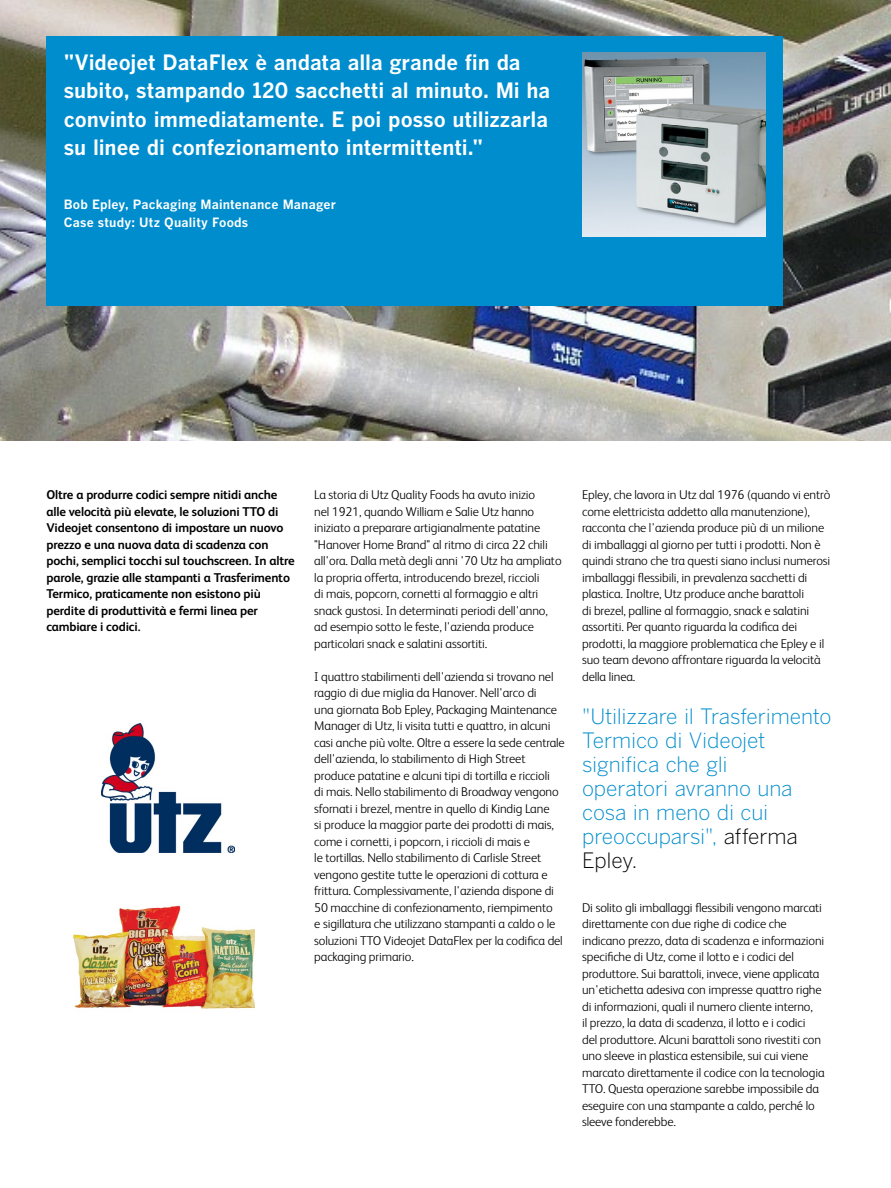
<style>
.page{position:relative;width:891px;height:1188px;background:#fff}
.page>*{position:absolute;margin:0;border:0;box-sizing:border-box;transform-origin:0 0}
.t1{font:21px/28.5px "Benton Got Bol";letter-spacing:-.005em;color:#fff}
.t2{font:21px/24px "Benton Got Lt";letter-spacing:-.01em;color:#008dcd}
.t3{font:300 12.75px/16.5px "FS Albert";letter-spacing:-.01em;color:#000}
.t4{font:700 12.75px/16.5px "FS Albert";letter-spacing:-.01em;color:#000}
.t5{font:12.75px/18px "Benton Got Bol";letter-spacing:.015em;color:#fff}
.s1{color:#000}
</style>
<div class="page">
<img style="left:0;top:0;width:891px;height:441px">
<div style="left:46px;top:36px;width:737px;height:270px;background:#008dcd"></div>
<img style="left:102px;top:724px;width:133px;height:129px">
<img style="left:73px;top:905px;width:182px;height:104px">
<img style="left:582px;top:53px;width:184px;height:184px">
<h1 class="t1" style="left:64px;top:47px;width:488px">"Videojet DataFlex è andata alla grande fin da subito, stampando 120 sacchetti al minuto. Mi ha convinto immediatamente. E poi posso utilizzarla su linee di confezionamento intermittenti."</h1>
<p class="t5" style="left:64px;top:195px;width:274px">Bob Epley, Packaging Maintenance Manager<br>Case study: Utz Quality Foods</p>
<p class="t4" style="left:46px;top:486px;width:250px">Oltre a produrre codici sempre nitidi anche alle velocità più elevate, le soluzioni TTO di Videojet consentono di impostare un nuovo prezzo e una nuova data di scadenza con pochi, semplici tocchi sul touchscreen. In altre parole, grazie alle stampanti a Trasferimento Termico, praticamente non esistono più perdite di produttività e fermi linea per cambiare i codici.</p>
<p class="t3" style="left:314px;top:486px;width:249px">La storia di Utz Quality Foods ha avuto inizio<br>nel 1921, quando William e Salie Utz hanno iniziato a preparare artigianalmente patatine "Hanover Home Brand" al ritmo di circa 22 chili all'ora. Dalla metà degli anni '70 Utz ha ampliato la propria offerta, introducendo brezel, riccioli<br>di mais, popcorn, cornetti al formaggio e altri snack gustosi. In determinati periodi dell'anno, ad esempio sotto le feste, l'azienda produce particolari snack e salatini assortiti.</p>
<p class="t3" style="left:314px;top:668px;width:252px">I quattro stabilimenti dell'azienda si trovano nel raggio di due miglia da Hanover. Nell'arco di<br>una giornata Bob Epley, Packaging Maintenance Manager di Utz, li visita tutti e quattro, in alcuni casi anche più volte. Oltre a essere la sede centrale dell'azienda, lo stabilimento di High Street produce patatine e alcuni tipi di tortilla e riccioli<br>di mais. Nello stabilimento di Broadway vengono sfornati i brezel, mentre in quello di Kindig Lane<br>si produce la maggior parte dei prodotti di mais, come i cornetti, i popcorn, i riccioli di mais e<br>le tortillas. Nello stabilimento di Carlisle Street vengono gestite tutte le operazioni di cottura e frittura. Complessivamente, l'azienda dispone di 50 macchine di confezionamento, riempimento<br>e sigillatura che utilizzano stampanti a caldo o le soluzioni TTO Videojet DataFlex per la codifica del packaging primario.</p>
<p class="t3" style="left:582px;top:486px;width:250px">Epley, che lavora in Utz dal 1976 (quando vi entrò come elettricista addetto alla manutenzione), racconta che l'azienda produce più di un milione di imballaggi al giorno per tutti i prodotti. Non è quindi strano che tra questi siano inclusi numerosi imballaggi flessibili, in prevalenza sacchetti di plastica. Inoltre, Utz produce anche barattoli<br>di brezel, palline al formaggio, snack e salatini assortiti. Per quanto riguarda la codifica dei prodotti, la maggiore problematica che Epley e il suo team devono affrontare riguarda la velocità della linea.</p>
<h1 class="t2" style="left:582px;top:705px;width:251px">"Utilizzare il Trasferimento<br>Termico di Videojet significa che gli<br>operatori avranno una cosa in meno di cui preoccuparsi", <span class="s1">afferma<br>Epley.</span></h1>
<p class="t3" style="left:582px;top:899px;width:244px">Di solito gli imballaggi flessibili vengono marcati direttamente con due righe di codice che indicano prezzo, data di scadenza e informazioni specifiche di Utz, come il lotto e i codici del produttore. Sui barattoli, invece, viene applicata un'etichetta adesiva con impresse quattro righe di informazioni, quali il numero cliente interno,<br>il prezzo, la data di scadenza, il lotto e i codici<br>del produttore. Alcuni barattoli sono rivestiti con uno sleeve in plastica estensibile, sui cui viene marcato direttamente il codice con la tecnologia TTO. Questa operazione sarebbe impossibile da eseguire con una stampante a caldo, perché lo sleeve fonderebbe.</p>
</div>
